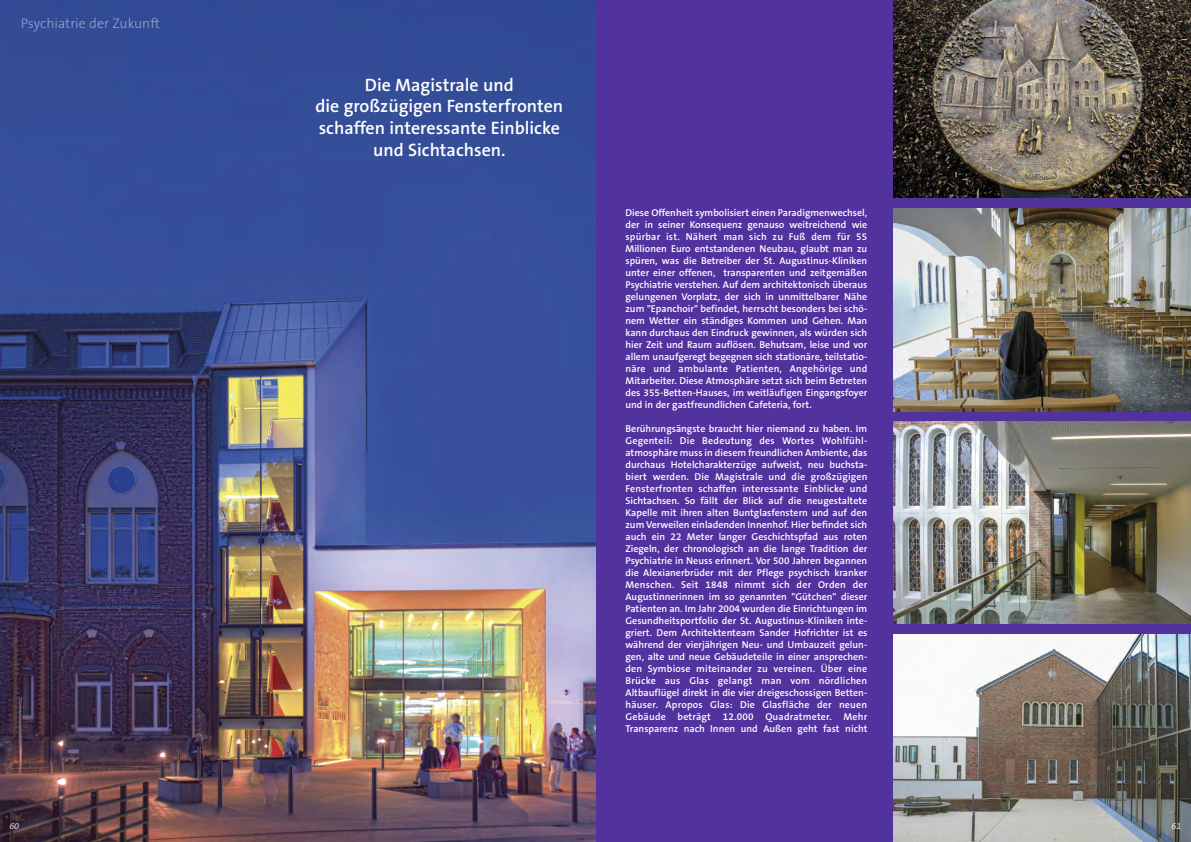
<style>
.page{position:relative;width:1191px;height:842px;background:#52329d}
.page>*{position:absolute;margin:0;border:0;box-sizing:border-box;transform-origin:0 0}
.t1{font:600 18px/21.6px "The Sans B6";color:#fff;text-align:center}
.t2{font:300 14px "The Sans B3";color:rgb(255 255 255/.5)}
.t3{font:600 10px/12px "The Sans B6";color:#fff;text-align:justify}
.t4{font:italic 9px "The Sans B5 Plain";color:rgb(255 255 255/.8)}
</style>
<div class="page">
<img style="left:0;top:0;width:595px;height:842px">
<img style="left:893px;top:421px;width:298px;height:203px">
<img style="left:893px;top:634px;width:298px;height:208px">
<img style="left:893px;top:208px;width:298px;height:203px">
<img style="left:893px;top:0;width:298px;height:198px">
<h2 class="t2" style="left:21px;top:16px;width:141px">Psychiatrie der Zukunft</h2>
<p class="t4" style="left:9px;top:821px;width:11px">60</p>
<h1 class="t1" style="left:315px;top:75px;width:249px">Die Magistrale und<br>die großzügigen Fensterfronten schaffen interessante Einblicke und Sichtachsen.</h1>
<p class="t3" style="left:625px;top:207px;width:243px">Diese Offenheit symbolisiert einen Paradigmenwechsel, der in seiner Konsequenz genauso weitreichend wie spürbar ist. Nähert man sich zu Fuß dem für 55<br>Millionen Euro entstandenen Neubau, glaubt man zu spüren, was die Betreiber der St. Augustinus-Kliniken unter einer offenen, transparenten und zeitgemäßen Psychiatrie verstehen. Auf dem architektonisch überaus gelungenen Vorplatz, der sich in unmittelbarer Nähe zum "Epanchoir" befindet, herrscht besonders bei schö&shy;nem Wetter ein ständiges Kommen und Gehen. Man kann durchaus den Eindruck gewinnen, als würden sich hier Zeit und Raum auflösen. Behutsam, leise und vor allem unaufgeregt begegnen sich stationäre, teilstatio&shy;näre und ambulante Patienten, Angehörige und Mitarbeiter. Diese Atmosphäre setzt sich beim Betreten des 355-Betten-Hauses, im weitläufigen Eingangsfoyer und in der gastfreundlichen Cafeteria, fort.</p>
<p class="t3" style="left:625px;top:423px;width:243px">Berührungsängste braucht hier niemand zu haben. Im Gegenteil: Die Bedeutung des Wortes Wohlfühl - atmosphäre muss in diesem freundlichen Ambiente, das durchaus Hotelcharakter züge aufweist, neu buchsta&shy;biert werden. Die Magistrale und die großzügigen Fensterfronten schaffen interessante Einblicke und Sichtachsen. So fällt der Blick auf die neugestaltete Kapelle mit ihren alten Buntglasfenstern und auf den zum Verweilen einladenden Innenhof. Hier befindet sich auch ein 22 Meter langer Geschichtspfad aus roten Ziegeln, der chronologisch an die lange Tradition der Psychiatrie in Neuss erinnert. Vor 500 Jahren begannen die Alexianerbrüder mit der Pflege psychisch kranker Men schen. Seit 1848 nimmt sich der Orden der Augustinner innen im so genannten "Gütchen" dieser Patienten an. Im Jahr 2004 wurden die Einrichtungen im Gesundheits portfolio der St. Augustinus-Kliniken inte&shy;griert. Dem Architektenteam Sander Hofrichter ist es während der vierjährigen Neu- und Umbauzeit gelun&shy;gen, alte und neue Gebäudeteile in einer ansprechen&shy;den Symbiose miteinander zu vereinen. Über eine Brücke aus Glas gelangt man vom nördlichen Altbauflügel direkt in die vier dreigeschossigen Betten - häuser. Apropos Glas: Die Glasfläche der neuen Gebäude beträgt 12.000 Quadratmeter. Mehr Transparenz nach Innen und Außen geht fast nicht</p>
<p class="t4" style="left:1171px;top:821px;width:11px">61</p>
</div>
